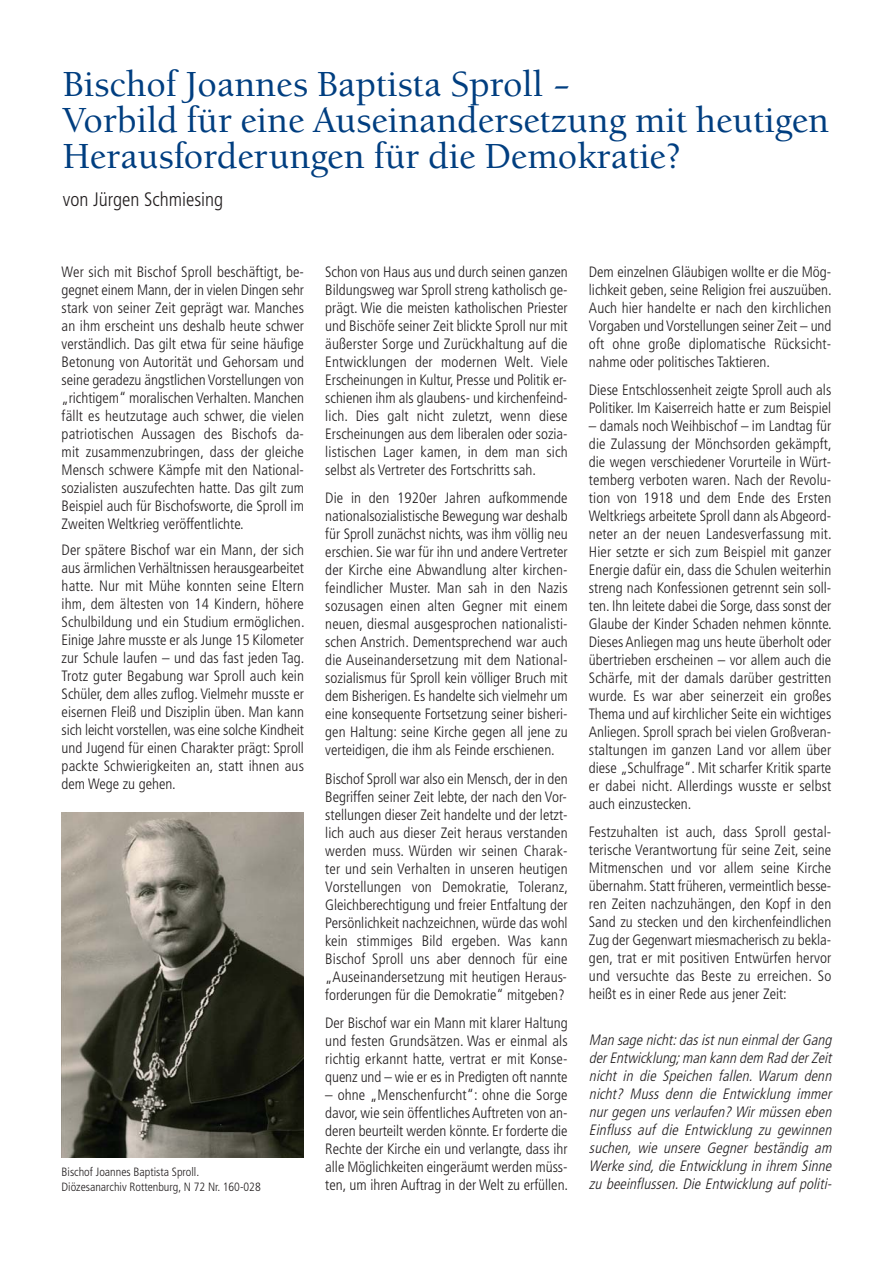
<style>
.page{position:relative;width:893px;height:1263px;background:#fff}
.page>*{position:absolute;margin:0;border:0;box-sizing:border-box;transform-origin:0 0}
.t1{font:500 36px/36px "Berkeley Old Style Itc T";color:#003e80}
.t2{font:300 condensed 19.5px "Frutiger";color:#231f20}
.t3{font:300 condensed 15px/18px "Frutiger";color:#231f20;text-align:justify}
.t4{font:italic 300 condensed 15px/18px "Frutiger";letter-spacing:.01em;color:#231f20;text-align:justify}
.t5{font:300 condensed 12px/15px "Frutiger";color:#231f20}
</style>
<div class="page">
<img style="left:61px;top:813px;width:243px;height:344px">
<h1 class="t1" style="left:63px;top:71px;width:768px">Bischof Joannes Baptista Sproll –<br>Vorbild für eine Auseinandersetzung mit heutigen<br>Herausforderungen für die Demokratie?</h1>
<h2 class="t2" style="left:63px;top:192px;width:162px">von Jürgen Schmiesing</h2>
<p class="t3" style="left:62px;top:264px;width:244px">Wer sich mit Bischof Sproll beschäftigt, be&shy;gegnet einem Mann, der in vielen Dingen sehr stark von seiner Zeit geprägt war. Manches an ihm erscheint uns deshalb heute schwer verständlich. Das gilt etwa für seine häufige Betonung von Autorität und Gehorsam und seine geradezu ängstlichen Vorstellungen von „richtigem“ moralischen Verhalten. Manchen fällt es heutzutage auch schwer, die vielen patriotischen Aussagen des Bischofs da&shy;mit zusammenzubringen, dass der gleiche Mensch schwere Kämpfe mit den National&shy;sozialisten auszufechten hatte. Das gilt zum Beispiel auch für Bischofsworte, die Sproll im Zweiten Weltkrieg veröffentlichte.</p>
<p class="t3" style="left:62px;top:542px;width:244px">Der spätere Bischof war ein Mann, der sich aus ärmlichen Verhältnissen herausgearbeitet hatte. Nur mit Mühe konnten seine Eltern ihm, dem ältesten von 14 Kindern, höhere Schulbildung und ein Studium ermöglichen.<br>Einige Jahre musste er als Junge 15 Kilometer zur Schule laufen – und das fast jeden Tag.<br>Trotz guter Begabung war Sproll auch kein Schüler, dem alles zuflog. Vielmehr musste er eisernen Fleiß und Disziplin üben. Man kann sich leicht vorstellen, was eine solche Kindheit und Jugend für einen Charakter prägt: Sproll packte Schwierigkeiten an, statt ihnen aus dem Wege zu gehen.</p>
<p class="t5" style="left:62px;top:1165px;width:201px">Bischof Joannes Baptista Sproll.<br>Diözesanarchiv Rottenburg, N 72 Nr. 160-028</p>
<p class="t3" style="left:325px;top:264px;width:244px">Schon von Haus aus und durch seinen ganzen Bildungsweg war Sproll streng katholisch ge&shy;prägt. Wie die meisten katholischen Priester und Bischöfe seiner Zeit blickte Sproll nur mit äußerster Sorge und Zurückhaltung auf die Entwicklungen der modernen Welt. Viele Erscheinungen in Kultur, Presse und Politik er&shy;schienen ihm als glaubens- und kirchenfeind&shy;lich. Dies galt nicht zuletzt, wenn diese Erscheinungen aus dem liberalen oder sozia&shy;listischen Lager kamen, in dem man sich selbst als Vertreter des Fortschritts sah.</p>
<p class="t3" style="left:325px;top:490px;width:244px">Die in den 1920er Jahren aufkommende nationalsozialistische Bewegung war deshalb für Sproll zunächst nichts, was ihm völlig neu erschien. Sie war für ihn und andere Vertreter der Kirche eine Abwandlung alter kirchen&shy;feindlicher Muster. Man sah in den Nazis sozusagen einen alten Gegner mit einem neuen, diesmal ausgesprochen nationalisti&shy;schen Anstrich. Dementsprechend war auch die Auseinandersetzung mit dem National&shy;sozialismus für Sproll kein völliger Bruch mit dem Bisherigen. Es handelte sich vielmehr um eine konsequente Fortsetzung seiner bisheri&shy;gen Haltung: seine Kirche gegen all jene zu verteidigen, die ihm als Feinde erschienen.</p>
<p class="t3" style="left:325px;top:771px;width:244px">Bischof Sproll war also ein Mensch, der in den Begriffen seiner Zeit lebte, der nach den Vor&shy;stellungen dieser Zeit handelte und der letzt&shy;lich auch aus dieser Zeit heraus verstanden werden muss. Würden wir seinen Charak&shy;ter und sein Verhalten in unseren heutigen Vorstellungen von Demokratie, Toleranz, Gleichberechtigung und freier Entfaltung der Persönlichkeit nachzeichnen, würde das wohl kein stimmiges Bild ergeben. Was kann Bischof Sproll uns aber dennoch für eine „Auseinandersetzung mit heutigen Heraus&shy;forderungen für die Demokratie“ mitgeben?</p>
<p class="t3" style="left:325px;top:1015px;width:244px">Der Bischof war ein Mann mit klarer Haltung und festen Grundsätzen. Was er einmal als richtig erkannt hatte, vertrat er mit Konse&shy;quenz und – wie er es in Predigten oft nannte</p>
<p class="t3" style="left:325px;top:1087px;width:244px">– ohne „Menschenfurcht“: ohne die Sorge davor, wie sein öffentliches Auftreten von an&shy;deren beurteilt werden könnte. Er forderte die Rechte der Kirche ein und verlangte, dass ihr alle Möglichkeiten eingeräumt werden müss&shy;ten, um ihren Auftrag in der Welt zu erfüllen.</p>
<p class="t3" style="left:589px;top:264px;width:244px">Dem einzelnen Gläubigen wollte er die Mög&shy;lichkeit geben, seine Religion frei auszuüben.<br>Auch hier handelte er nach den kirchlichen Vorgaben und Vorstellungen seiner Zeit – und oft ohne große diplomatische Rücksicht&shy;nahme oder politisches Taktieren.</p>
<p class="t3" style="left:589px;top:382px;width:244px">Diese Entschlossenheit zeigte Sproll auch als<br>Politiker. Im Kaiserreich hatte er zum Beispiel</p>
<p class="t3" style="left:589px;top:418px;width:244px">– damals noch Weihbischof – im Landtag für die Zulassung der Mönchsorden gekämpft, die wegen verschiedener Vorurteile in Würt&shy;temberg verboten waren. Nach der Revolu&shy;tion von 1918 und dem Ende des Ersten Weltkriegs arbeitete Sproll dann als Abgeord&shy;neter an der neuen Landesverfassung mit.<br>Hier setzte er sich zum Beispiel mit ganzer Energie dafür ein, dass die Schulen weiterhin streng nach Konfessionen getrennt sein soll&shy;ten. Ihn leitete dabei die Sorge, dass sonst der Glaube der Kinder Schaden nehmen könnte.<br>Dieses Anliegen mag uns heute überholt oder übertrieben erscheinen – vor allem auch die Schärfe, mit der damals darüber gestritten wurde. Es war aber seinerzeit ein großes Thema und auf kirchlicher Seite ein wichtiges Anliegen. Sproll sprach bei vielen Großveran&shy;staltungen im ganzen Land vor allem über diese „Schulfrage“. Mit scharfer Kritik sparte er dabei nicht. Allerdings wusste er selbst auch einzustecken.</p>
<p class="t3" style="left:589px;top:824px;width:244px">Festzuhalten ist auch, dass Sproll gestal&shy;terische Verantwortung für seine Zeit, seine Mitmenschen und vor allem seine Kirche übernahm. Statt früheren, vermeintlich besse&shy;ren Zeiten nachzuhängen, den Kopf in den Sand zu stecken und den kirchenfeindlichen Zug der Gegenwart miesmacherisch zu bekla&shy;gen, trat er mit positiven Entwürfen hervor und versuchte das Beste zu erreichen. So heißt es in einer Rede aus jener Zeit:</p>
<p class="t4" style="left:589px;top:1032px;width:247px">Man sage nicht:dasistnun einmalderGang derEntwicklung;man kann dem Rad derZeit nicht in die Speichen fallen. Warum denn nicht? Muss denn die Entwicklung immer nur gegen uns verlaufen? Wir müssen eben Einfluss auf die Entwicklung zu gewinnen suchen, wie unsere Gegner beständig am Werke sind, die Entwicklung in ihrem Sinne zu beeinflussen. Die Entwicklung auf politi-</p>
</div>
